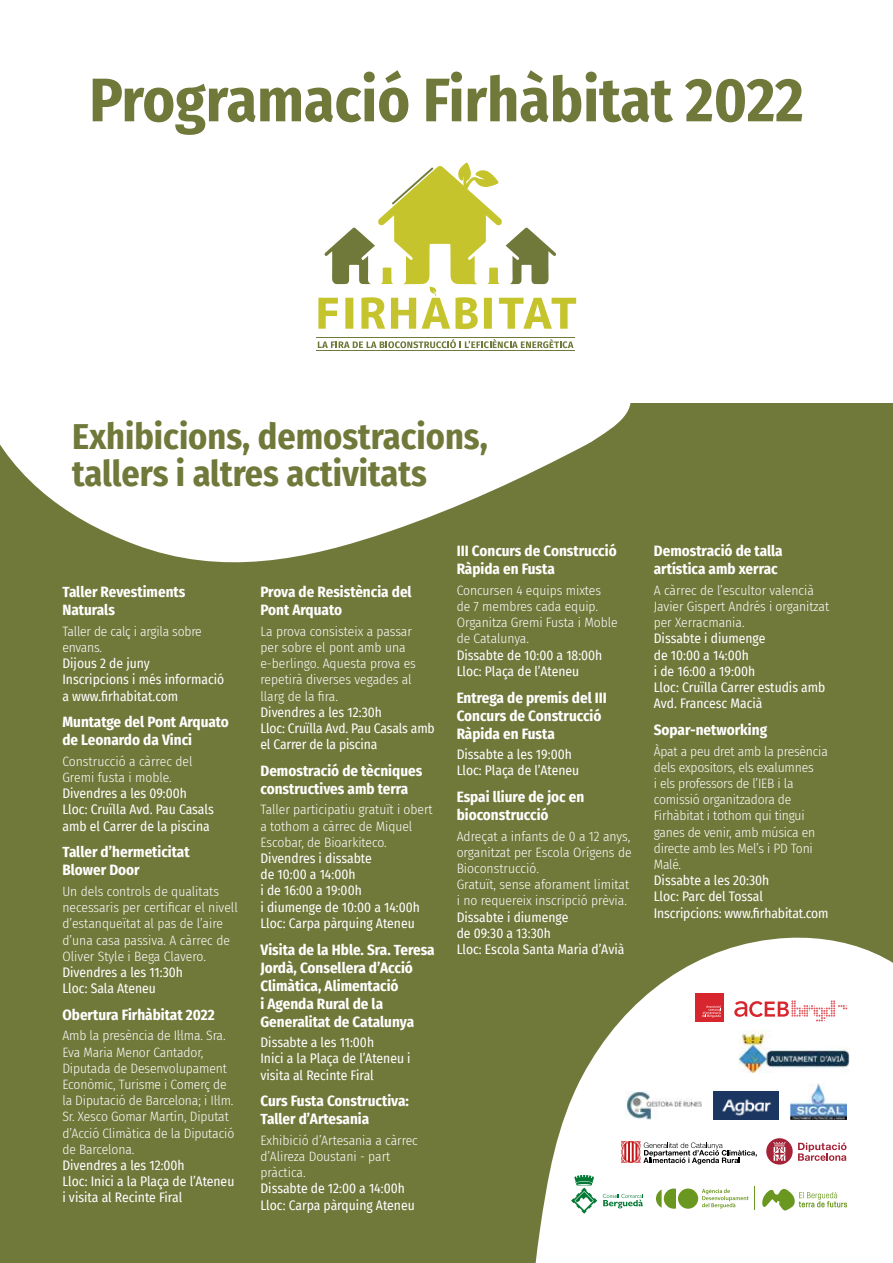
<style>
.page{position:relative;width:893px;height:1263px;background:#fff}
.page>*{position:absolute;margin:0;border:0;box-sizing:border-box;transform-origin:0 0}
.t1{font:700 61.5px "Fira Sans Condensed";color:#70783a}
.t2{font:700 36px/37.5px "Fira Sans Condensed";color:#70783a}
.t3{font:700 15px/18px "Fira Sans Condensed";color:#fff}
.t4{font:300 13.5px/16.2px "Fira Sans Condensed";letter-spacing:-.01em;color:#fff}
.t5{font:13.5px/16.2px "Fira Sans Condensed";color:#fff}
</style>
<div class="page">
<div style="left:0;top:403px;width:893px;height:860px;background:#70783a"></div>
<svg style="left:0;top:337px;width:631px;height:226px;fill:#fff"></svg>
<svg style="left:535px;top:937px;width:358px;height:326px;fill:#fff"></svg>
<svg style="left:318px;top:163px;width:258px;height:166px"></svg>
<svg style="left:318px;top:339px;width:255px;height:9px"></svg>
<hr style="left:317px;top:337px;width:258px;height:1px;background:#70783a">
<hr style="left:317px;top:350px;width:258px;height:1px;background:#70783a">
<img style="left:790px;top:1083px;width:56px;height:37px">
<img style="left:713px;top:1091px;width:66px;height:29px">
<img style="left:626px;top:1091px;width:77px;height:29px">
<div style="left:696px;top:993px;width:28px;height:28px;background:#d8262e"></div>
<svg style="left:702px;top:1005px;width:19px;height:12px"></svg>
<svg style="left:734px;top:1000px;width:113px;height:21px;background:#f5cacc"></svg>
<img style="left:738px;top:1031px;width:112px;height:42px">
<svg style="left:571px;top:1175px;width:26px;height:39px"></svg>
<svg style="left:603px;top:1194px;width:40px;height:14px"></svg>
<div style="left:678px;top:1188px;width:20px;height:21px;background:#6a971f;border-radius:50%"></div>
<svg style="left:656px;top:1188px;width:20px;height:21px"></svg>
<svg style="left:702px;top:1189px;width:46px;height:19px"></svg>
<svg style="left:755px;top:1186px;width:92px;height:25px;background:#d7e3c4"></svg>
<svg style="left:766px;top:1138px;width:80px;height:26px;background:#deafb6"></svg>
<svg style="left:621px;top:1141px;width:136px;height:23px;background:#c9bcbc"></svg>
<h1 class="t1" style="left:89px;top:48px;width:716px">Programació Firhàbitat 2022</h1>
<h2 class="t2" style="left:72px;top:415px;width:417px">Exhibicions, demostracions, tallers i altres activitats</h2>
<p class="t3" style="left:62px;top:582px;width:124px">Taller Revestiments<br>Naturals</p>
<p class="t4" style="left:62px;top:623px;width:141px">Taller de calç i argila sobre envans.</p>
<p class="t5" style="left:62px;top:655px;width:163px">Dijous 2 de juny<br>Inscripcions i més informació a www.firhabitat.com</p>
<p class="t3" style="left:62px;top:712px;width:168px">Muntatge del Pont Arquato de Leonardo da Vinci</p>
<p class="t4" style="left:62px;top:753px;width:132px">Construcció a càrrec del<br>Gremi fusta i moble.</p>
<p class="t5" style="left:62px;top:785px;width:153px">Divendres a les 09:00h<br>Lloc: Cruïlla Avd. Pau Casals amb el Carrer de la piscina</p>
<p class="t3" style="left:62px;top:842px;width:129px">Taller d’hermeticitat<br>Blower Door</p>
<p class="t4" style="left:62px;top:883px;width:177px">Un dels controls de qualitats necessaris per certificar el nivell d’estanqueïtat al pas de l’aire d’una casa passiva. A càrrec de<br>Oliver Style i Bega Clavero.</p>
<p class="t5" style="left:62px;top:964px;width:122px">Divendres a les 11:30h<br>Lloc: Sala Ateneu</p>
<p class="t3" style="left:62px;top:1005px;width:154px">Obertura Firhàbitat 2022</p>
<p class="t4" style="left:62px;top:1027px;width:173px">Amb la presència de Il·lma. Sra.<br>Eva Maria Menor Cantador,<br>Diputada de Desenvolupament<br>Econòmic, Turisme i Comerç de la Diputació de Barcelona; i Il·lm.<br>Sr. Xesco Gomar Martín, Diputat d’Acció Climàtica de la Diputació de Barcelona.</p>
<p class="t5" style="left:62px;top:1157px;width:173px">Divendres a les 12:00h<br>Lloc: Inici a la Plaça de l’Ateneu i visita al Recinte Firal</p>
<p class="t3" style="left:260px;top:582px;width:153px">Prova de Resistència del<br>Pont Arquato</p>
<p class="t4" style="left:260px;top:623px;width:157px">La prova consisteix a passar per sobre el pont amb una e-berlingo. Aquesta prova es repetirà diverses vegades al llarg de la fira.</p>
<p class="t5" style="left:260px;top:704px;width:176px">Divendres a les 12:30h<br>Lloc: Cruïlla Avd. Pau Casals amb el Carrer de la piscina</p>
<p class="t3" style="left:260px;top:761px;width:163px">Demostració de tècniques constructives amb terra</p>
<p class="t4" style="left:260px;top:802px;width:174px">Taller participatiu gratuït i obert a tothom a càrrec de Miquel<br>Escobar, de Bioarkiteco.</p>
<p class="t5" style="left:260px;top:850px;width:161px">Divendres i dissabte<br>de 10:00 a 14:00h<br>i de 16:00 a 19:00h<br>i diumenge de 10:00 a 14:00h<br>Lloc: Carpa pàrquing Ateneu</p>
<p class="t3" style="left:260px;top:939px;width:176px">Visita de la Hble. Sra. Teresa<br>Jordà, Consellera d’Acció<br>Climàtica, Alimentació<br>i Agenda Rural de la<br>Generalitat de Catalunya</p>
<p class="t5" style="left:260px;top:1034px;width:152px">Dissabte a les 11:00h<br>Inici a la Plaça de l’Ateneu i visita al Recinte Firal</p>
<p class="t3" style="left:260px;top:1091px;width:150px">Curs Fusta Constructiva:<br>Taller d’Artesania</p>
<p class="t4" style="left:260px;top:1132px;width:159px">Exhibició d’Artesania a càrrec d’Alireza Doustani - part pràctica.</p>
<p class="t5" style="left:260px;top:1180px;width:156px">Dissabte de 12:00 a 14:00h<br>Lloc: Carpa pàrquing Ateneu</p>
<p class="t3" style="left:457px;top:541px;width:162px">III Concurs de Construcció<br>Ràpida en Fusta</p>
<p class="t4" style="left:457px;top:582px;width:162px">Concursen 4 equips mixtes de 7 membres cada equip.<br>Organitza Gremi Fusta i Moble de Catalunya.</p>
<p class="t5" style="left:457px;top:646px;width:147px">Dissabte de 10:00 a 18:00h<br>Lloc: Plaça de l’Ateneu</p>
<p class="t3" style="left:457px;top:687px;width:152px">Entrega de premis del III<br>Concurs de Construcció<br>Ràpida en Fusta</p>
<p class="t5" style="left:457px;top:746px;width:124px">Dissabte a les 19:00h<br>Lloc: Plaça de l’Ateneu</p>
<p class="t3" style="left:457px;top:787px;width:129px">Espai lliure de joc en bioconstrucció</p>
<p class="t4" style="left:457px;top:828px;width:176px">Adreçat a infants de 0 a 12 anys, organitzat per Escola Orígens de<br>Bioconstrucció.<br>Gratuït, sense aforament limitat i no requereix inscripció prèvia.</p>
<p class="t5" style="left:457px;top:908px;width:169px">Dissabte i diumenge<br>de 09:30 a 13:30h<br>Lloc: Escola Santa Maria d’Avià</p>
<p class="t3" style="left:654px;top:541px;width:130px">Demostració de talla artística amb xerrac</p>
<p class="t4" style="left:654px;top:582px;width:177px">A càrrec de l’escultor valencià<br>Javier Gispert Andrés i organitzat per Xerracmania.</p>
<p class="t5" style="left:654px;top:630px;width:173px">Dissabte i diumenge<br>de 10:00 a 14:00h<br>i de 16:00 a 19:00h<br>Lloc: Cruïlla Carrer estudis amb<br>Avd. Francesc Macià</p>
<p class="t3" style="left:654px;top:720px;width:115px">Sopar-networking</p>
<p class="t4" style="left:654px;top:743px;width:176px">Àpat a peu dret amb la presència dels expositors, els exalumnes<br>i els professors de l’IEB i la comissió organitzadora de<br>Firhàbitat i tothom qui tingui ganes de venir, amb música en directe amb les Mel’s i PD Toni<br>Malé.</p>
<p class="t5" style="left:654px;top:872px;width:176px">Dissabte a les 20:30h<br>Lloc: Parc del Tossal<br>Inscripcions: www.firhabitat.com</p>
</div>
